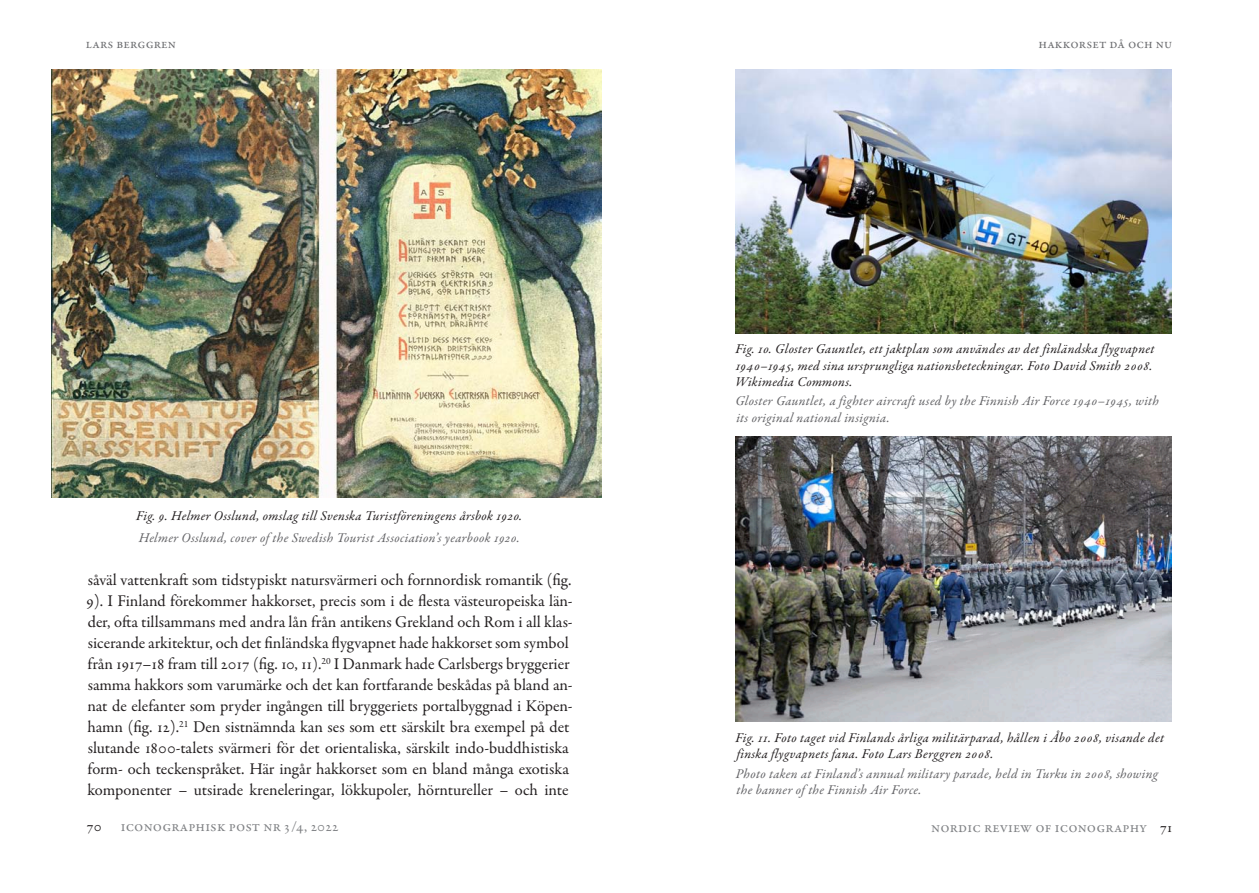
<style>
.page{position:relative;width:1259px;height:893px;background:#fff}
.page>*{position:absolute;margin:0;border:0;box-sizing:border-box;transform-origin:0 0}
.Brödtext_indrag{font:16.5px/21px "Garamond Premr Pro";letter-spacing:-.005em;color:#231f20}
.t1{font:15px "Garamond Premr Pro";letter-spacing:.01em;color:#808285}
.t2{font:15px "Garamond Premr Pro";color:#231f20}
.Bildtext{font:italic 13.5px/16.2px "Garamond Premr Pro";letter-spacing:.025em;color:#231f20}
.Captions_in_English{font:italic 13.5px/16.2px "Garamond Premr Pro";letter-spacing:.02em;color:#636366}
.t3{font:13.5px "Garamond Premr Pro";letter-spacing:.01em;color:#6c6d70}
.s1{color:#231f20}
</style>
<div class="page">
<img style="left:51px;top:69px;width:550px;height:428px">
<img style="left:736px;top:69px;width:436px;height:264px">
<img style="left:736px;top:436px;width:436px;height:285px">
<p class="t3" style="left:86px;top:35px;width:92px">lars berggren</p>
<p class="Bildtext" style="left:136px;top:508px;width:387px">Fig. 9. Helmer Osslund, omslag till Svenska Turistföreningens årsbok 1920.</p>
<p class="Captions_in_English" style="left:139px;top:530px;width:382px">Helmer Osslund, cover of the Swedish Tourist Association’s yearbook 1920.</p>
<p class="Brödtext_indrag" style="left:86px;top:570px;width:488px">såväl vattenkraft som tidstypiskt natursvärmeri och fornnordisk romantik (fig.<br>9). I Finland förekommer hakkorset, precis som i de flesta västeuropeiska län&shy;der, ofta tillsammans med andra lån från antikens Grekland och Rom i all klas&shy;sicerande arkitektur, och det finländska flygvapnet hade hakkorset som symbol från 1917–18 fram till 2017 (fig. 10, 11).<sup>20</sup> I Danmark hade Carlsbergs bryggerier samma hakkors som varumärke och det kan fortfarande beskådas på bland an&shy;nat de elefanter som pryder ingången till bryggeriets portalbyggnad i Köpen&shy;hamn (fig. 12).<sup>21</sup> Den sistnämnda kan ses som ett särskilt bra exempel på det slutande 1800-talets svärmeri för det orientaliska, särskilt indo-buddhistiska form- och teckenspråket. Här ingår hakkorset som en bland många exotiska komponenter – utsirade kreneleringar, lökkupoler, hörntureller – och inte</p>
<p class="t2" style="left:87px;top:817px;width:17px">70</p>
<p class="t1" style="left:121px;top:817px;width:219px">iconographisk post nr 3/4, 2022</p>
<p class="t3" style="left:1038px;top:36px;width:135px">hakkorset då och nu</p>
<p class="Bildtext" style="left:735px;top:342px;width:420px">Fig. 10. Gloster Gauntlet, ett jaktplan som användes av det finländska flygvapnet<br>1940–1945, med sina ursprungliga nationsbeteckningar. Foto David Smith 2008.<br>Wikimedia Commons.</p>
<p class="Captions_in_English" style="left:735px;top:394px;width:425px">Gloster Gauntlet, a fighter aircraft used by the Finnish Air Force 1940–1945, with its original national insignia.</p>
<p class="Bildtext" style="left:735px;top:731px;width:430px">Fig. 11. Foto taget vid Finlands årliga militärparad, hållen i Åbo 2008, visande det finska flygvapnets fana. Foto Lars Berggren 2008.</p>
<p class="Captions_in_English" style="left:735px;top:767px;width:424px">Photo taken at Finland’s annual military parade, held in Turku in 2008, showing the banner of the Finnish Air Force.</p>
<p class="t1" style="left:931px;top:818px;width:243px">nordic review of iconography <span class="s1">71</span></p>
</div>
